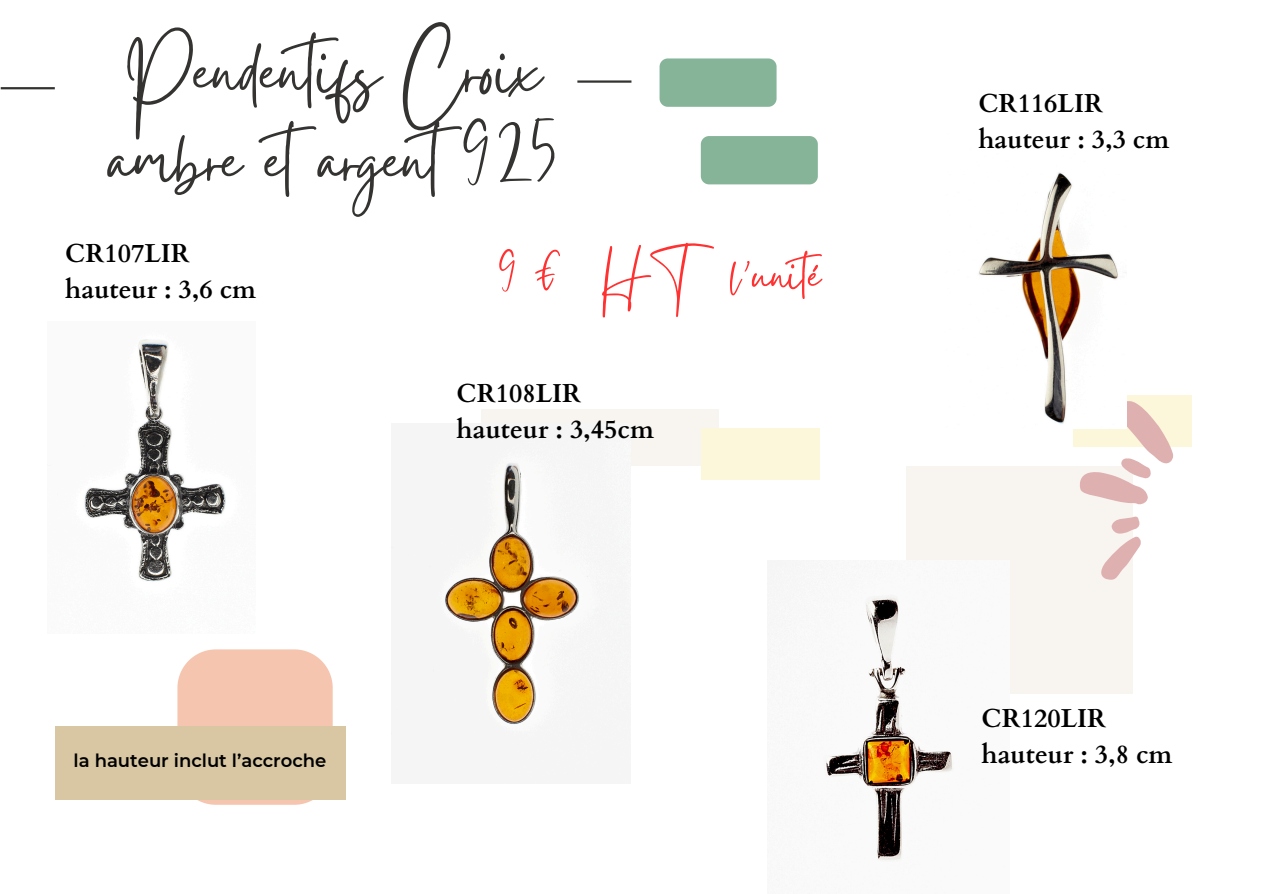
<style>
.page{position:relative;width:1263px;height:894px;background:#fff}
.page>*{position:absolute;margin:0;border:0;box-sizing:border-box;transform-origin:0 0}
.t1{font:89.7px/88.7px "Gistesy";color:#343331}
.t2{font:57px "Gistesy";color:#ff3131}
.t3{font:700 25.95px/36px "Cardo";color:#000}
.t4{font:600 18px "Montserrat";color:#000}
</style>
<div class="page">
<hr style="left:1px;top:87px;width:54px;height:2px;background:#343331">
<hr style="left:577px;top:80px;width:54px;height:3px;background:#343331">
<div style="left:906px;top:466px;width:227px;height:227px;background:#f8f4f0"></div>
<div style="left:481px;top:410px;width:237px;height:56px;background:#f8f4f0"></div>
<div style="left:701px;top:136px;width:117px;height:48px;background:#86b499"></div>
<div style="left:660px;top:58px;width:117px;height:49px;background:#86b499"></div>
<img style="left:84px;top:339px;width:142px;height:243px">
<img style="left:391px;top:423px;width:240px;height:357px">
<img style="left:825px;top:595px;width:128px;height:266px">
<svg style="left:177px;top:649px;width:156px;height:155px;background:#f6c9b4"></svg>
<div style="left:1074px;top:395px;width:118px;height:52px;background:#fcf6db"></div>
<div style="left:701px;top:427px;width:119px;height:52px;background:#fcf6db"></div>
<svg style="left:1079px;top:401px;width:94px;height:178px"></svg>
<img style="left:979px;top:172px;width:147px;height:256px">
<div style="left:55px;top:726px;width:290px;height:73px;background:#d8c7a2"></div>
<h1 class="t1" style="left:107px;top:17px;width:452px">Pendentifs Croix ambre etargent925</h1>
<p class="t2" style="left:499px;top:236px;width:341px">9 € HT l’unité</p>
<p class="t3" style="left:65px;top:235px;width:192px">CR107LIR hauteur : 3,6 cm</p>
<h3 class="t3" style="left:457px;top:376px;width:199px">CR108LIR hauteur : 3,45cm</h3>
<p class="t3" style="left:978px;top:85px;width:192px">CR116LIR hauteur : 3,3 cm</p>
<p class="t3" style="left:982px;top:700px;width:126px">CR120LIR</p>
<p class="t4" style="left:74px;top:749px;width:254px">la hauteur inclut l’accroche</p>
<p class="t3" style="left:982px;top:736px;width:192px">hauteur : 3,8 cm</p>
</div>
